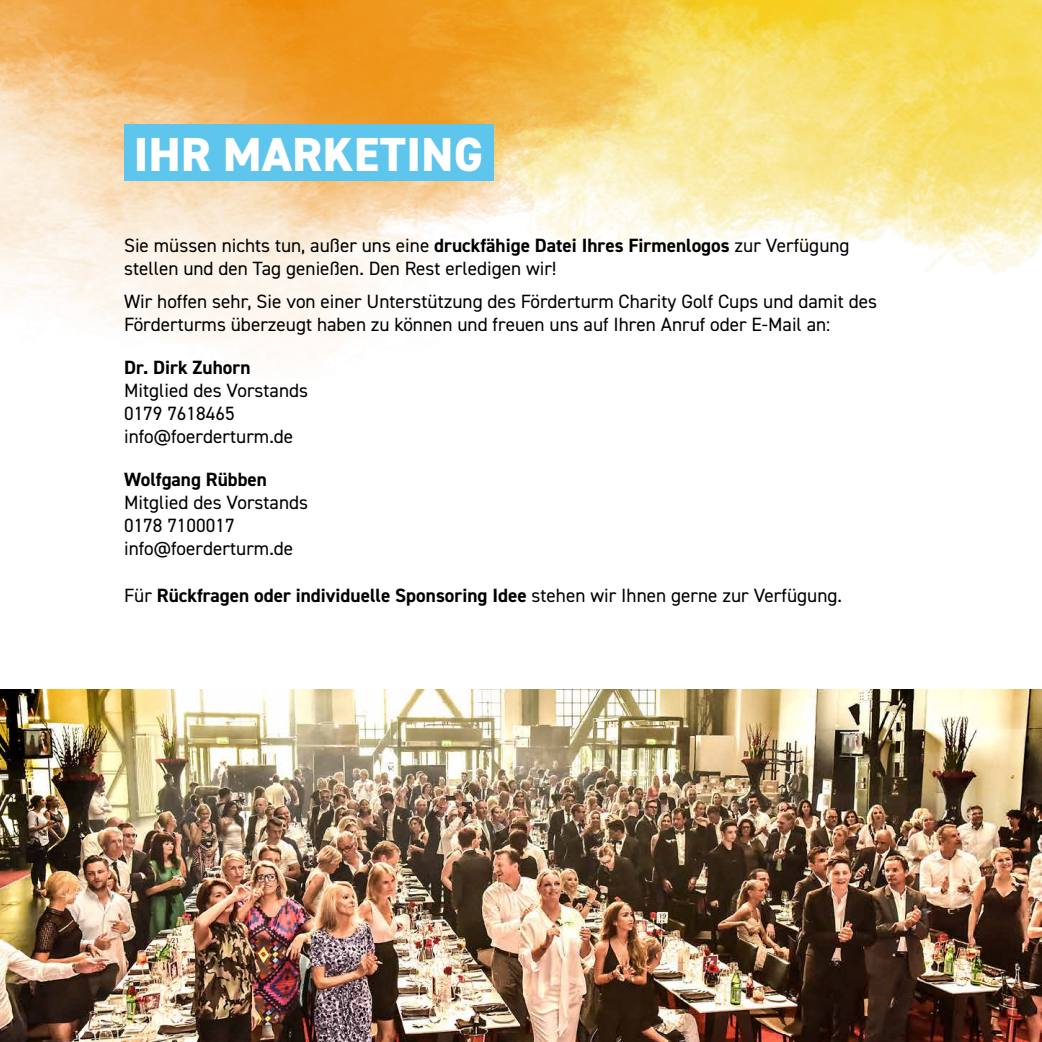
<style>
.page{position:relative;width:1042px;height:1042px;background:#fff}
.page>*{position:absolute;margin:0;border:0;box-sizing:border-box;transform-origin:0 0}
.t1{font:800 47.95px "DIN2014";letter-spacing:.01em;color:#fff}
.t2{font:19.25px/23.1px "DIN2014";color:#000}
.t3{font:700 19.25px "DIN2014";color:#000}
.s1{font-weight:700}
.s2{font-weight:400}
</style>
<div class="page">
<img style="left:837px;top:0;width:205px;height:274px">
<img style="left:0;top:0;width:837px;height:360px">
<div style="left:124px;top:124px;width:369px;height:56px;background:#5ec5ed"></div>
<img style="left:0;top:690px;width:1042px;height:352px">
<h1 class="t1" style="left:134px;top:122px;width:351px">IHR MARKETING</h1>
<p class="t2" style="left:124px;top:233px;width:727px">Sie müssen nichts tun, außer uns eine <span class="s1">druckfähige Datei Ihres Firmenlogos</span> zur Verfügung stellen und den Tag genießen. Den Rest erledigen wir!</p>
<p class="t2" style="left:124px;top:289px;width:754px">Wir hoffen sehr, Sie von einer Unterstützung des Förderturm Charity Golf Cups und damit des<br>Förderturms überzeugt haben zu können und freuen uns auf Ihren Anruf oder E-Mail an:</p>
<p class="t3" style="left:124px;top:354px;width:128px">Dr. Dirk Zuhorn</p>
<p class="t2" style="left:124px;top:378px;width:186px">Mitglied des Vorstands<br>0179 7618465 info@foerderturm.de</p>
<p class="t3" style="left:124px;top:466px;width:144px">Wolfgang Rübben</p>
<p class="t2" style="left:124px;top:490px;width:186px">Mitglied des Vorstands<br>0178 7100017 info@foerderturm.de</p>
<p class="t3" style="left:124px;top:582px;width:719px"><span class="s2">Für</span> Rückfragen oder individuelle Sponsoring Idee <span class="s2">stehen wir Ihnen gerne zur Verfügung.</span></p>
</div>
